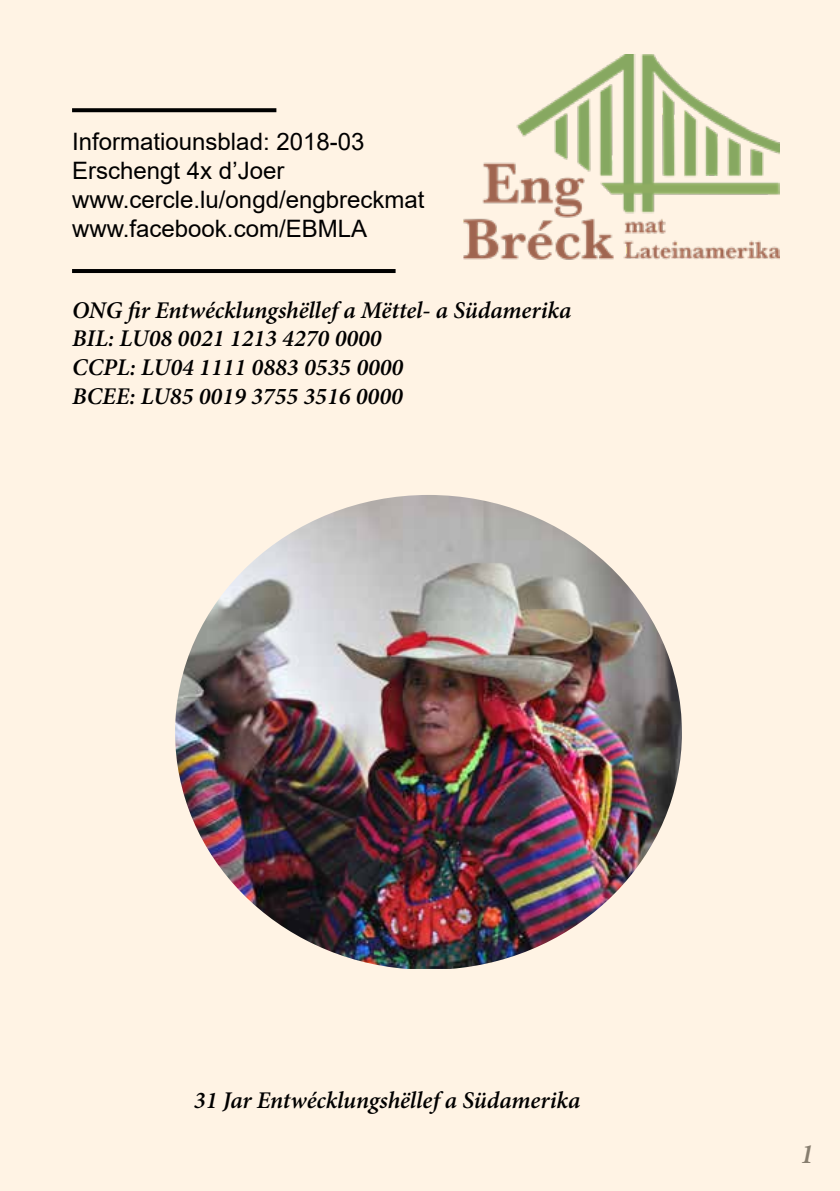
<style>
.page{position:relative;width:840px;height:1191px;background:#fff}
.page>*{position:absolute;margin:0;border:0;box-sizing:border-box;transform-origin:0 0}
.t1{font:italic 600 28px "Minion Pro";color:#887e6f}
.t2{font:italic 600 24px/28.8px "Minion Pro";color:#000}
.t3{font:24px/28.8px "Arial";color:#000}
</style>
<div class="page">
<div style="left:0;top:0;width:839px;height:1191px;background:#fff3e4"></div>
<img style="left:463px;top:55px;width:316px;height:205px">
<svg style="left:72px;top:108px;width:204px;height:4px"></svg>
<hr style="left:72px;top:269px;width:323px;height:4px;background:#000">
<img style="left:175px;top:495px;width:506px;height:474px">
<p class="t3" style="left:72px;top:127px;width:354px">Informatiounsblad: 2018-03<br>Erschengt 4x d’Joer www.cercle.lu/ongd/engbreckmat www.facebook.com/EBMLA</p>
<p class="t2" style="left:72px;top:295px;width:500px">ONG fir Entwécklungshëllef a Mëttel- a Südamerika BIL: LU08 0021 1213 4270 0000<br>CCPL: LU04 1111 0883 0535 0000<br>BCEE: LU85 0019 3755 3516 0000</p>
<p class="t2" style="left:194px;top:1085px;width:387px">31 Jar Entwécklungshëllef a Südamerika</p>
<p class="t1" style="left:799px;top:1134px;width:15px">1</p>
</div>
